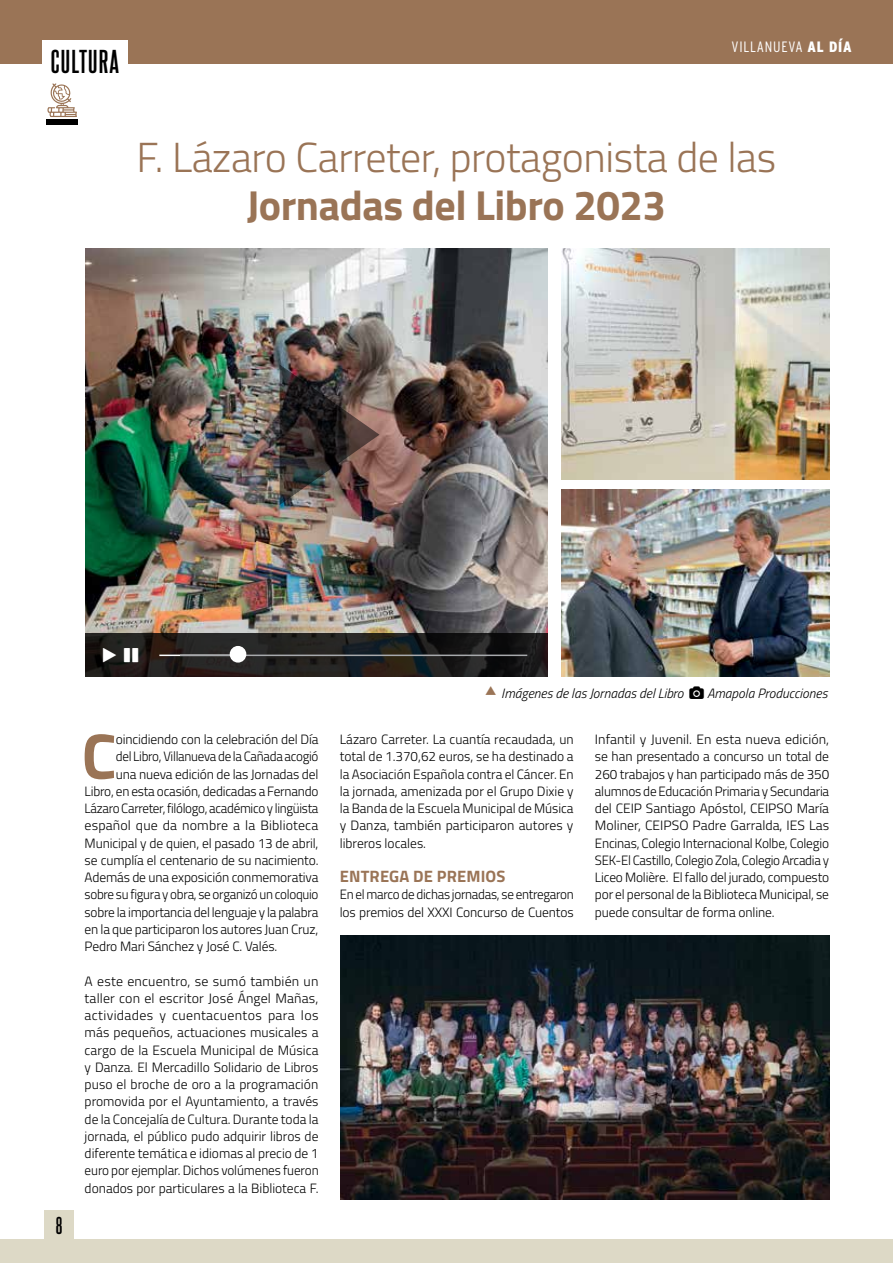
<style>
.page{position:relative;width:893px;height:1263px;background:#fff}
.page>*{position:absolute;margin:0;border:0;box-sizing:border-box;transform-origin:0 0}
.TEXTO_PRIMER_PÁRRAFO{font:700 64.2px "Titillium";color:#9a7456}
.TÍTULO{font:300 42px/48.6px "Titillium";letter-spacing:-.01em;color:#9a7456;text-align:center}
.t1{font:700 28.5px "Steelfish Rg";letter-spacing:.04em;color:#000}
.t2{font:700 21px "Steelfish Rg";color:#000}
.LADILLO{font:700 16.5px "Titillium";letter-spacing:.01em;color:#9a7456}
.t3{font:300 condensed 15px "Interstate";letter-spacing:.05em;color:#fff}
.TEXTO{font:300 13.5px/17.2px "Titillium";letter-spacing:-.01em;color:#000;text-align:justify}
.TEXTO_PRIMER_PÁRRAFO-2{font:300 13.5px "Titillium";letter-spacing:-.01em;color:#000}
.PIE_DE_FOTO{font:italic 300 13.5px "Titillium";color:#000}
.TEXTO_PRIMER_PÁRRAFO-3{font:300 13.5px "Titillium";letter-spacing:.01em;color:#000}
.s1{font-weight:900}
.s2{font-weight:700}
</style>
<div class="page">
<div style="left:0;top:0;width:893px;height:64px;background:#9a7456"></div>
<div style="left:42px;top:40px;width:86px;height:41px;background:#fff"></div>
<div style="left:47px;top:119px;width:31px;height:5px;background:#000"></div>
<svg style="left:47px;top:83px;width:30px;height:34px"></svg>
<img style="left:340px;top:935px;width:489px;height:264px">
<img style="left:561px;top:249px;width:268px;height:230px">
<img style="left:561px;top:490px;width:268px;height:187px">
<img style="left:85px;top:249px;width:462px;height:385px">
<img style="left:280px;top:364px;width:99px;height:141px">
<svg style="left:85px;top:634px;width:462px;height:43px;background:#201f1d"></svg>
<hr style="left:159px;top:655px;width:83px;height:1px;background:#fff">
<hr style="left:180px;top:655px;width:347px;height:1px;background:#a7a9ac">
<div style="left:230px;top:646px;width:16px;height:17px;background:#fff;border-radius:50%"></div>
<div style="left:44px;top:1209px;width:30px;height:30px;background:#ddd9c6"></div>
<div style="left:0;top:1239px;width:893px;height:24px;background:#ddd9c6"></div>
<svg style="left:103px;top:647px;width:13px;height:15px"></svg>
<svg style="left:124px;top:648px;width:14px;height:14px"></svg>
<h3 class="t1" style="left:51px;top:41px;width:70px">CULTURA</h3>
<p class="t3" style="left:731px;top:38px;width:122px">VILLANUEVA <span class="s1">AL DÍA</span></p>
<p class="TÍTULO" style="left:137px;top:131px;width:641px">F. Lázaro Carreter, protagonista de las<br><span class="s2">Jornadas del Libro 2023</span></p>
<p class="PIE_DE_FOTO" style="left:501px;top:684px;width:184px">Imágenes de las Jornadas del Libro</p>
<p class="PIE_DE_FOTO" style="left:707px;top:684px;width:122px">Amapola Producciones</p>
<h3 class="t2" style="left:56px;top:1210px;width:8px">8</h3>
<p class="TEXTO_PRIMER_PÁRRAFO" style="left:82px;top:707px;width:36px">C</p>
<p class="TEXTO_PRIMER_PÁRRAFO-2" style="left:116px;top:729px;width:204px">oincidiendo con la celebración del Día</p>
<p class="TEXTO_PRIMER_PÁRRAFO-2" style="left:116px;top:747px;width:204px">del Libro, Villanueva de la Cañada acogió</p>
<p class="TEXTO_PRIMER_PÁRRAFO-2" style="left:116px;top:764px;width:204px">una nueva edición de las Jornadas del</p>
<p class="TEXTO_PRIMER_PÁRRAFO-2" style="left:85px;top:781px;width:235px">Libro, en esta ocasión, dedicadas a Fernando</p>
<p class="TEXTO_PRIMER_PÁRRAFO-2" style="left:85px;top:798px;width:235px">Lázaro Carreter, filólogo, académico y lingüista</p>
<p class="TEXTO_PRIMER_PÁRRAFO-3" style="left:85px;top:816px;width:235px">español que da nombre a la Biblioteca</p>
<p class="TEXTO_PRIMER_PÁRRAFO-2" style="left:85px;top:833px;width:235px">Municipal y de quien, el pasado 13 de abril,</p>
<p class="TEXTO_PRIMER_PÁRRAFO-2" style="left:85px;top:850px;width:235px">se cumplía el centenario de su nacimiento.</p>
<p class="TEXTO_PRIMER_PÁRRAFO-2" style="left:85px;top:867px;width:235px">Además de una exposición conmemorativa</p>
<p class="TEXTO_PRIMER_PÁRRAFO-2" style="left:85px;top:885px;width:235px">sobre su figura y obra, se organizó un coloquio</p>
<p class="TEXTO_PRIMER_PÁRRAFO-2" style="left:85px;top:902px;width:235px">sobre la importancia del lenguaje y la palabra</p>
<p class="TEXTO_PRIMER_PÁRRAFO-2" style="left:85px;top:919px;width:235px">en la que participaron los autores Juan Cruz,</p>
<p class="TEXTO_PRIMER_PÁRRAFO-2" style="left:85px;top:936px;width:194px">Pedro Mari Sánchez y José C. Valés.</p>
<p class="TEXTO" style="left:85px;top:971px;width:236px">A este encuentro, se sumó también un taller con el escritor José Ángel Mañas, actividades y cuentacuentos para los más pequeños, actuaciones musicales a cargo de la Escuela Municipal de Música y Danza. El Mercadillo Solidario de Libros puso el broche de oro a la programación promovida por el Ayuntamiento, a través de la Concejalía de Cultura. Durante toda la jornada, el público pudo adquirir libros de diferente temática e idiomas al precio de 1 euro por ejemplar. Dichos volúmenes fueron donados por particulares a la Biblioteca F.</p>
<p class="TEXTO" style="left:340px;top:730px;width:235px">Lázaro Carreter. La cuantía recaudada, un total de 1.370,62 euros, se ha destinado a la Asociación Española contra el Cáncer. En la jornada, amenizada por el Grupo Dixie y la Banda de la Escuela Municipal de Música y Danza, también participaron autores y libreros locales.</p>
<p class="LADILLO" style="left:340px;top:864px;width:167px">ENTREGA DE PREMIOS</p>
<p class="TEXTO" style="left:340px;top:885px;width:235px">En el marco de dichas jornadas, se entregaron los premios del XXXI Concurso de Cuentos</p>
<p class="TEXTO" style="left:595px;top:730px;width:236px">Infantil y Juvenil. En esta nueva edición, se han presentado a concurso un total de 260 trabajos y han participado más de 350 alumnos de Educación Primaria y Secundaria del CEIP Santiago Apóstol, CEIPSO María Moliner, CEIPSO Padre Garralda, IES Las Encinas, Colegio Internacional Kolbe, Colegio SEK-El Castillo, Colegio Zola, Colegio Arcadia y Liceo Molière. El fallo del jurado, compuesto por el personal de la Biblioteca Municipal, se puede consultar de forma online.</p>
</div>
